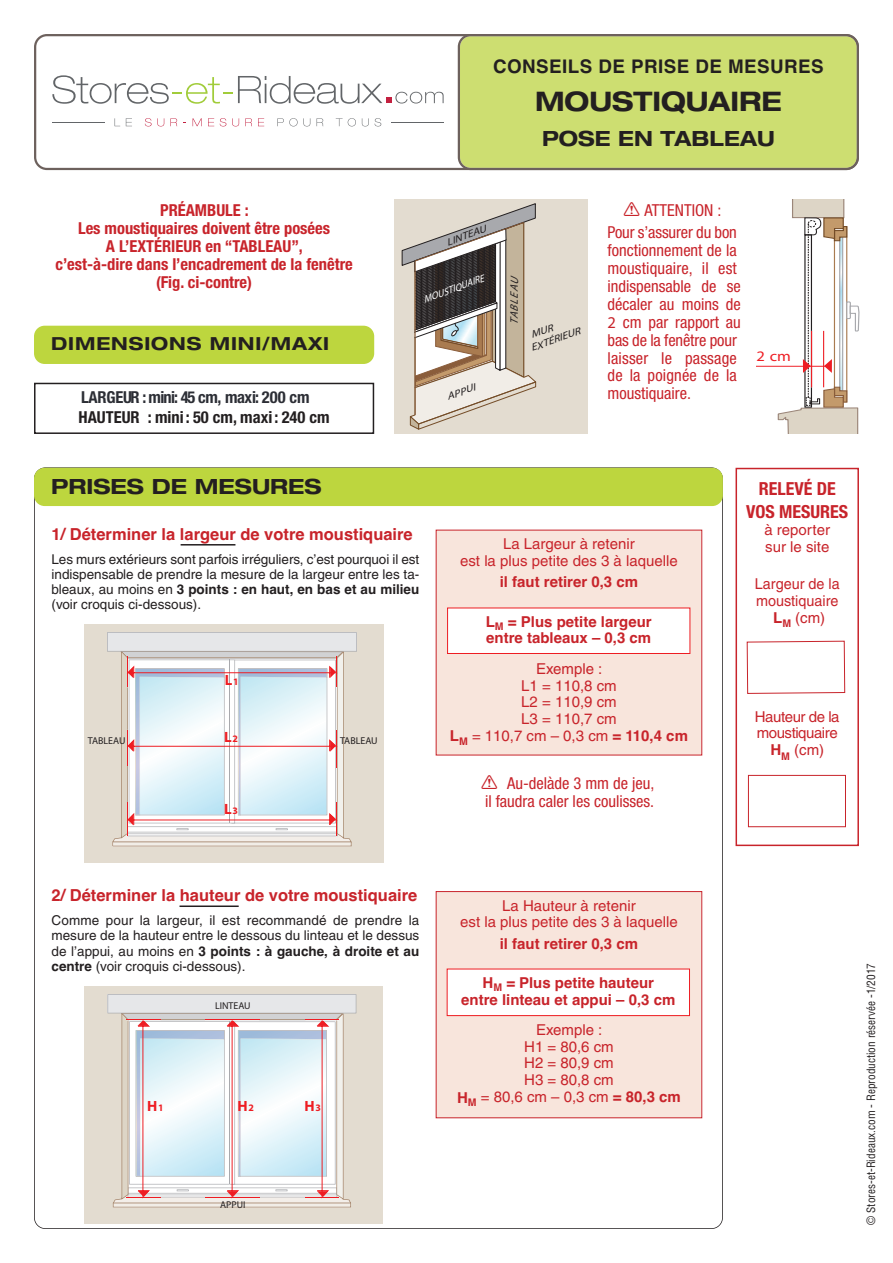
<style>
.page{position:relative;width:893px;height:1263px;background:#fff}
.page>*{position:absolute;margin:0;border:0;box-sizing:border-box;transform-origin:0 0}
.t1{font:700 expanded 27px "Helvetica Neue";color:#231f20}
.t2{font:700 expanded 21px "Helvetica Neue";color:#231f20}
.t3{font:700 18.75px "Helvetica";letter-spacing:.025em;color:#231f20}
.t4{font:700 expanded 18px "Helvetica Neue";letter-spacing:.05em;color:#231f20}
.t5{font:700 condensed 18px/23.4px "Helvetica Neue";color:#c8242b;text-align:center}
.t6{font:condensed 16.5px/17.9px "Helvetica Neue";color:#c8242b}
.t7{font:700 condensed 16.5px/18px "Helvetica Neue";color:#c8242b;text-align:center}
.t8{font:700 16.5px "Helvetica";color:#c8242b}
.t9{font:700 condensed 16.5px "Helvetica Neue";color:#231f20}
.t10{font:700 condensed 16.5px "Helvetica Neue";letter-spacing:-.01em;color:#2c2e35}
.t11{font:15px/16.6px "Helvetica";color:#c8242b;text-align:center}
.t12{font:700 15px/16.5px "Helvetica";color:#c8242b}
.t13{font:15px/16.8px "Helvetica";color:#c8242b;text-align:center;scale:.96 1}
.t14{font:15px/16.8px "Helvetica";letter-spacing:-.03em;color:#c8242b;text-align:center}
.t15{font:700 14.85px "Myriad Pro";color:#ee1d23}
.t16{font:14.55px "Myriad Pro";color:#ee1d23;scale:1.13 1}
.t17{font:13.5px/15px "Helvetica";color:#231f20;text-align:justify}
.t18{font:condensed 11.25px "Helvetica";color:#231f20}
.t19{font:italic 10.95px "Myriad Pro";color:#231f20}
.t20{font:italic 10.2px/12.1px "Myriad Pro";color:#231f20;scale:1.13 1}
.t21{font:italic 10.2px "Myriad Pro";color:#fff;scale:.96 1}
.t22{font:italic 10.2px "Myriad Pro";color:#231f20;scale:1.14 1}
.t23{font:9.9px "Myriad Pro";color:#231f20}
.s1{font-family:"Myriad Pro";font-stretch:normal}
.s2{font-weight:700}
.s3{font-size:9.9px}
</style>
<div class="page">
<svg style="left:34px;top:34px;width:424px;height:136px"></svg>
<div style="left:458px;top:34px;width:401px;height:136px;background:#cdde71"></div>
<div style="left:34px;top:468px;width:689px;height:38px;background:#bdd63e;border-radius:11px"></div>
<div style="left:735px;top:468px;width:124px;height:378px;border:2px solid #c8242b"></div>
<svg style="left:746px;top:640px;width:99px;height:54px"></svg>
<div style="left:748px;top:775px;width:98px;height:52px;border:1px solid #c8242b"></div>
<div style="left:436px;top:530px;width:265px;height:225px;background:#f8e5dc"></div>
<div style="left:34px;top:326px;width:340px;height:38px;background:#bdd63e;border-radius:11px"></div>
<div style="left:34px;top:383px;width:340px;height:51px;border:2px solid #231f20"></div>
<div style="left:394px;top:200px;width:194px;height:234px;background:#e3dcd0"></div>
<svg style="left:401px;top:203px;width:136px;height:228px;background:#b8b0a6"></svg>
<svg style="left:777px;top:200px;width:82px;height:234px"></svg>
<hr style="left:823px;top:331px;width:1px;height:56px;background:#ee1d23">
<hr style="left:811px;top:331px;width:1px;height:56px;background:#ee1d23">
<hr style="left:757px;top:366px;width:70px;height:1px;background:#ee1d23">
<div style="left:448px;top:608px;width:242px;height:45px;background:#fff"></div>
<div style="left:447px;top:608px;width:243px;height:46px;border:1px solid #ee1d23"></div>
<div style="left:436px;top:892px;width:265px;height:225px;background:#f8e5dc"></div>
<div style="left:447px;top:969px;width:242px;height:46px;background:#fff"></div>
<div style="left:447px;top:969px;width:243px;height:47px;border:1px solid #ee1d23"></div>
<div style="left:84px;top:625px;width:300px;height:238px;background:#e3dcd0"></div>
<svg style="left:107px;top:632px;width:250px;height:214px;background:#e2e5e7"></svg>
<hr style="left:127px;top:802px;width:1px;height:34px;background:#ee1d23">
<hr style="left:336px;top:802px;width:1px;height:34px;background:#ee1d23">
<div style="left:85px;top:987px;width:298px;height:237px;background:#e3dcd0"></div>
<svg style="left:107px;top:994px;width:249px;height:213px;background:#e2e5e7"></svg>
<hr style="left:127px;top:1019px;width:34px;height:1px;background:#ee1d23">
<hr style="left:127px;top:1197px;width:34px;height:1px;background:#ee1d23">
<hr style="left:181px;top:544px;width:54px;height:1px;background:#231f20">
<hr style="left:180px;top:905px;width:59px;height:2px;background:#231f20">
<p class="t7" style="left:55px;top:200px;width:299px">PRÉAMBULE :<br>Les moustiquaires doivent être posées<br>A L’EXTÉRIEUR en “TABLEAU”,<br>c’est-à-dire dans l’encadrement de la fenêtre (Fig. ci-contre)</p>
<h3 class="t4" style="left:51px;top:337px;width:280px">DIMENSIONS MINI/MAXI</h3>
<p class="t10" style="left:81px;top:384px;width:230px">LARGEUR : mini: 45 cm, maxi: 200 cm</p>
<p class="t9" style="left:79px;top:404px;width:252px">HAUTEUR : mini : 50 cm, maxi : 240 cm</p>
<h3 class="t3" style="left:493px;top:55px;width:332px">CONSEILS DE PRISE DE MESURES</h3>
<h1 class="t1" style="left:535px;top:91px;width:248px">MOUSTIQUAIRE</h1>
<h2 class="t2" style="left:542px;top:131px;width:234px">POSE EN TABLEAU</h2>
<p class="t22" style="left:445px;top:239px;width:38px;rotate:-20deg">LINTEAU</p>
<p class="t21" style="left:422px;top:296px;width:68px;rotate:-20deg">MOUSTIQUAIRE</p>
<p class="t19" style="left:510px;top:325px;width:53px;rotate:-90deg">TABLEAU</p>
<p class="t20" style="left:445px;top:392px;width:28px;rotate:-20deg">APPUI</p>
<p class="t20" style="left:525px;top:332px;width:47px;text-indent:4px;rotate:-20deg">MUR<br>EXTÉRIEUR</p>
<p class="t6" style="left:608px;top:201px;width:131px;line-height:22.2px;text-indent:37px">ATTENTION :<br>Pour s’assurer du bon</p>
<p class="t6" style="left:608px;top:243px;width:135px">fonctionnement de la moustiquaire, il est indispensable de se décaler au moins de<br><span class="s1">2</span> cm par rapport au bas de la fenêtre pour laisser le passage de la poignée de la moustiquaire.</p>
<p class="t16" style="left:756px;top:347px;width:32px">2 cm</p>
<h2 class="t2" style="left:51px;top:478px;width:272px">PRISES DE MESURES</h2>
<h3 class="t5" style="left:746px;top:475px;width:104px">RELEVÉ DE<br>VOS MESURES</h3>
<p class="t11" style="left:764px;top:523px;width:67px;text-align:left">à reporter sur le site</p>
<p class="t13" style="left:755px;top:577px;width:90px">Largeur de la moustiquaire<br><span class="s2">L</span><sub>M</sub> (cm)</p>
<p class="t8" style="left:52px;top:525px;width:363px">1/ Déterminer la largeur de votre moustiquaire</p>
<p class="t17" style="left:52px;top:553px;width:369px">Les murs extérieurs sont parfois irréguliers, c’est pourquoi il est indispensable de prendre la mesure de la largeur entre les ta&shy;bleaux, au moins en <span class="s2">3 points : en haut, en bas et au milieu </span>(voir croquis ci-dessous).</p>
<p class="t11" style="left:460px;top:537px;width:219px">La Largeur à retenir<br>est la plus petite des 3 à laquelle</p>
<p class="t12" style="left:500px;top:574px;width:140px">il faut retirer 0,3 cm</p>
<p class="t12" style="left:486px;top:613px;width:167px">L<sub>M</sub> = Plus petite largeur entre tableaux – 0,3 cm</p>
<p class="t15" style="left:225px;top:674px;width:15px">L<span class="s3">1</span></p>
<p class="t15" style="left:224px;top:732px;width:15px">L<span class="s3">2</span></p>
<p class="t23" style="left:88px;top:737px;width:39px">TABLEAU</p>
<p class="t23" style="left:340px;top:737px;width:39px">TABLEAU</p>
<p class="t15" style="left:224px;top:803px;width:15px">L<span class="s3">3</span></p>
<p class="t11" style="left:450px;top:662px;width:240px">Exemple :<br>L1 = 110,8 cm<br>L2 = 110,9 cm<br>L3 = 110,7 cm<br><span class="s2">L</span><sub>M</sub> = 110,7 cm – 0,3 cm <span class="s2">= 110,4 cm</span></p>
<p class="t6" style="left:485px;top:775px;width:171px;text-align:right">Au-delàde 3 mm de jeu,<br>il faudra caler les coulisses.</p>
<p class="t14" style="left:755px;top:710px;width:86px">Hauteur de la moustiquaire<br><span class="s2">H</span><sub>M</sub> (cm)</p>
<p class="t8" style="left:52px;top:886px;width:367px">2/ Déterminer la hauteur de votre moustiquaire</p>
<p class="t17" style="left:52px;top:914px;width:369px">Comme pour la largeur, il est recommandé de prendre la mesure de la hauteur entre le dessous du linteau et le dessus de l’appui, au moins en <span class="s2">3 points : à gauche, à droite et au centre</span> (voir croquis ci-dessous).</p>
<p class="t23" style="left:215px;top:1001px;width:37px">LINTEAU</p>
<p class="t15" style="left:147px;top:1100px;width:18px">H<span class="s3">1</span></p>
<p class="t15" style="left:237px;top:1100px;width:18px">H<span class="s3">2</span></p>
<p class="t15" style="left:304px;top:1100px;width:18px">H<span class="s3">3</span></p>
<p class="t23" style="left:220px;top:1201px;width:27px">APPUI</p>
<p class="t11" style="left:460px;top:899px;width:219px">La Hauteur à retenir<br>est la plus petite des 3 à laquelle</p>
<p class="t12" style="left:500px;top:935px;width:140px">il faut retirer 0,3 cm</p>
<p class="t12" style="left:461px;top:975px;width:216px;text-align:center">H<sub>M</sub> = Plus petite hauteur<br>entre linteau et appui – 0,3 cm</p>
<p class="t11" style="left:457px;top:1023px;width:225px">Exemple :<br>H1 = 80,6 cm<br>H2 = 80,9 cm<br>H3 = 80,8 cm<br><span class="s2">H</span><sub>M</sub> = 80,6 cm – 0,3 cm <span class="s2">= 80,3 cm</span></p>
<p class="t18" style="left:865px;top:1224px;width:263px;rotate:-90deg">© Stores-et-Rideaux.com - Reproduction réservée -1/2017</p>
</div>
